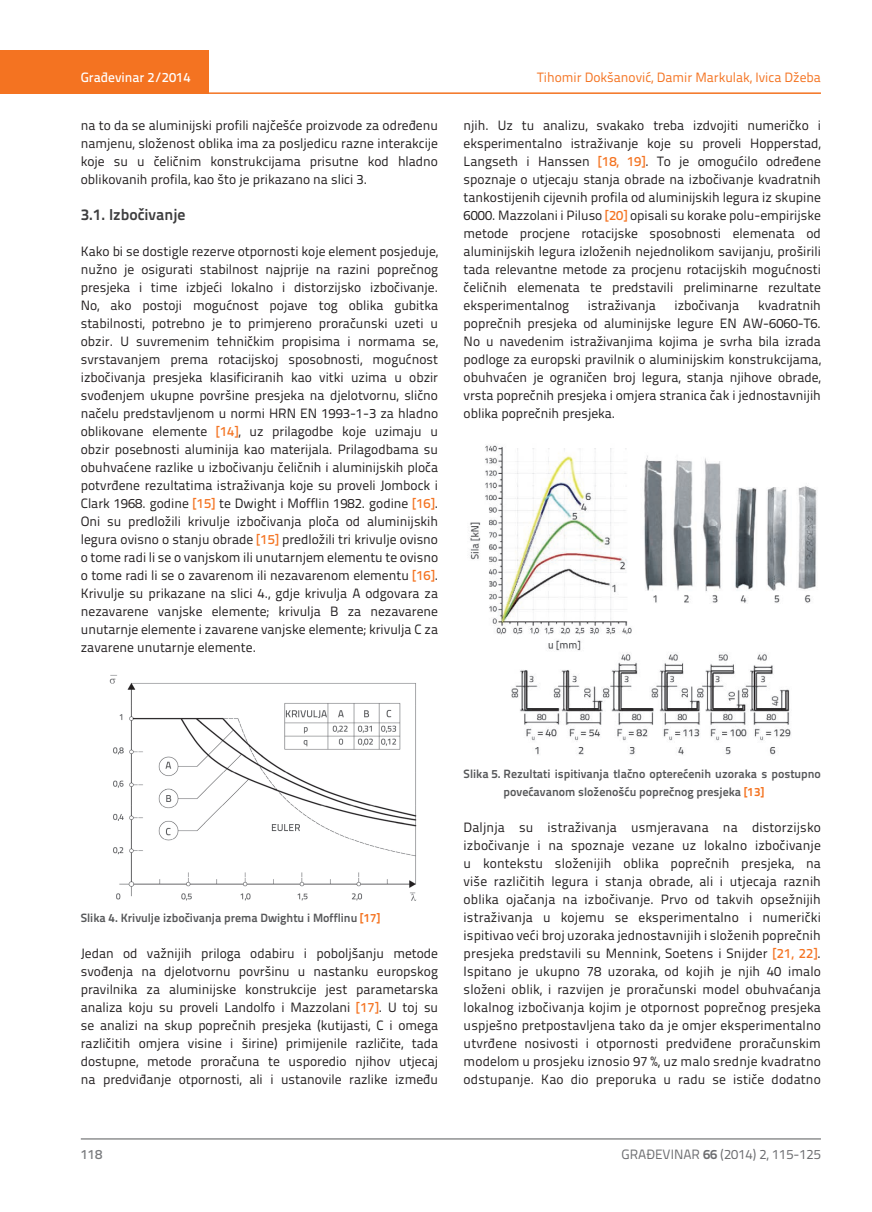
<style>
.page{position:relative;width:872px;height:1212px;background:#fff}
.page>*{position:absolute;margin:0;border:0;box-sizing:border-box;transform-origin:0 0}
.t1{font:700 15.75px "Titillium Text 22 L";color:#3e3e3f}
.t2{font:13.5px/18px "Titillium Text 22 L";color:#231f20;text-align:justify}
.t3{font:13.5px "Titillium Text 22 L";color:#f47321}
.t4{font:13.5px "Titillium Text 22 L";color:#6c6d70}
.t5{font:500 13.5px "Titillium Text 22 L";color:#fff}
.t6{font:500 13.5px "Titillium Text 22 L";color:#787a7d}
.t7{font:700 12px/18px "Titillium Text 22 L";color:#57585a}
.s1{font-weight:500;color:#f47321}
.s2{color:#f47321}
.s3{font-weight:700}
</style>
<div class="page">
<div style="left:0;top:50px;width:208px;height:44px;background:#f47321"></div>
<hr style="left:0;top:92px;width:821px;height:2px;background:#f47321">
<hr style="left:81px;top:1139px;width:740px;height:1px;background:#57585a">
<img style="left:109px;top:675px;width:308px;height:226px">
<img style="left:469px;top:445px;width:348px;height:310px">
<p class="t5" style="left:81px;top:67px;width:111px">Građevinar 2/2014</p>
<p class="t2" style="left:81px;top:115px;width:359px">na to da se aluminijski profili najčešće proizvode za određenu namjenu, složenost oblika ima za posljedicu razne interakcije koje su u čeličnim konstrukcijama prisutne kod hladno oblikovanih profila, kao što je prikazano na slici 3.</p>
<p class="t1" style="left:81px;top:202px;width:106px">3.1. Izbočivanje</p>
<p class="t2" style="left:81px;top:241px;width:359px">Kako bi se dostigle rezerve otpornosti koje element posjeduje, nužno je osigurati stabilnost najprije na razini poprečnog presjeka i time izbjeći lokalno i distorzijsko izbočivanje.<br>No, ako postoji mogućnost pojave tog oblika gubitka stabilnosti, potrebno je to primjereno proračunski uzeti u obzir. U suvremenim tehničkim propisima i normama se, svrstavanjem prema rotacijskoj sposobnosti, mogućnost izbočivanja presjeka klasificiranih kao vitki uzima u obzir svođenjem ukupne površine presjeka na djelotvornu, slično načelu predstavljenom u normi HRN EN 1993-1-3 za hladno oblikovane elemente <span class="s1">[14]</span>, uz prilagodbe koje uzimaju u obzir posebnosti aluminija kao materijala. Prilagodbama su obuhvaćene razlike u izbočivanju čeličnih i aluminijskih ploča potvrđene rezultatima istraživanja koje su proveli Jombock i Clark 1968. godine <span class="s1">[15]</span> te Dwight i Mofflin 1982. godine <span class="s1">[16]</span>.<br>Oni su predložili krivulje izbočivanja ploča od aluminijskih legura ovisno o stanju obrade <span class="s1">[15]</span> predložili tri krivulje ovisno o tome radi li se o vanjskom ili unutarnjem elementu te ovisno o tome radi li se o zavarenom ili nezavarenom elementu <span class="s1">[16]</span>.<br>Krivulje su prikazane na slici 4., gdje krivulja A odgovara za nezavarene vanjske elemente; krivulja B za nezavarene unutarnje elemente i zavarene vanjske elemente; krivulja C za zavarene unutarnje elemente.</p>
<p class="t3" style="left:537px;top:68px;width:285px">Tihomir Dokšanović, Damir Markulak, Ivica Džeba</p>
<p class="t2" style="left:463px;top:115px;width:359px">njih. Uz tu analizu, svakako treba izdvojiti numeričko i eksperimentalno istraživanje koje su proveli Hopperstad, Langseth i Hanssen <span class="s1">[18, 19]</span>. To je omogućilo određene spoznaje o utjecaju stanja obrade na izbočivanje kvadratnih tankostijenih cijevnih profila od aluminijskih legura iz skupine 6000. Mazzolani i Piluso <span class="s1">[20]</span> opisali su korake polu-empirijske metode procjene rotacijske sposobnosti elemenata od aluminijskih legura izloženih nejednolikom savijanju, proširili tada relevantne metode za procjenu rotacijskih mogućnosti čeličnih elemenata te predstavili preliminarne rezultate eksperimentalnog</p>
<p class="t2" style="left:588px;top:295px;width:69px">istraživanja</p>
<p class="t2" style="left:674px;top:295px;width:66px">izbočivanja</p>
<p class="t2" style="left:463px;top:295px;width:359px;text-indent:294px">kvadratnih poprečnih presjeka od aluminijske legure EN AW-6060-T6.<br>No u navedenim istraživanjima kojima je svrha bila izrada podloge za europski pravilnik o aluminijskim konstrukcijama, obuhvaćen je ograničen broj legura, stanja njihove obrade, vrsta poprečnih presjeka i omjera stranica čak i jednostavnijih oblika poprečnih presjeka.</p>
<p class="t7" style="left:81px;top:908px;width:301px">Slika 4. Krivulje izbočivanja prema Dwightu i Mofflinu <span class="s2">[17]</span></p>
<p class="t2" style="left:81px;top:944px;width:359px">Jedan od važnijih priloga odabiru i poboljšanju metode svođenja na djelotvornu površinu u nastanku europskog pravilnika za aluminijske konstrukcije jest parametarska analiza koju su proveli Landolfo i Mazzolani <span class="s1">[17]</span>. U toj su se analizi na skup poprečnih presjeka (kutijasti, C i omega različitih omjera visine i širine) primijenile različite, tada dostupne, metode proračuna te usporedio njihov utjecaj na predviđanje otpornosti, ali i ustanovile razlike između</p>
<p class="t7" style="left:503px;top:764px;width:319px;text-indent:-40px">Slika 5. Rezultati ispitivanja tlačno opterećenih uzoraka s postupno povećavanom složenošću poprečnog presjeka <span class="s2">[13]</span></p>
<p class="t2" style="left:463px;top:818px;width:359px">Daljnja su istraživanja usmjeravana na distorzijsko izbočivanje i na spoznaje vezane uz lokalno izbočivanje u kontekstu složenijih oblika poprečnih presjeka, na više različitih legura i stanja obrade, ali i utjecaja raznih oblika ojačanja na izbočivanje. Prvo od takvih opsežnijih istraživanja u kojemu se eksperimentalno i numerički ispitivao veći broj uzoraka jednostavnijih i složenih poprečnih presjeka predstavili su Mennink, Soetens i Snijder <span class="s1">[21, 22]</span>.<br>Ispitano je ukupno 78 uzoraka, od kojih je njih 40 imalo složeni oblik, i razvijen je proračunski model obuhvaćanja lokalnog izbočivanja kojim je otpornost poprečnog presjeka uspješno pretpostavljena tako da je omjer eksperimentalno utvrđene nosivosti i otpornosti predviđene proračunskim modelom u prosjeku iznosio 97 %, uz malo srednje kvadratno odstupanje. Kao dio preporuka u radu se ističe dodatno</p>
<p class="t6" style="left:81px;top:1144px;width:23px">118</p>
<p class="t4" style="left:621px;top:1144px;width:201px">GRAĐEVINAR <span class="s3">66</span> (2014) 2, 115-125</p>
</div>
